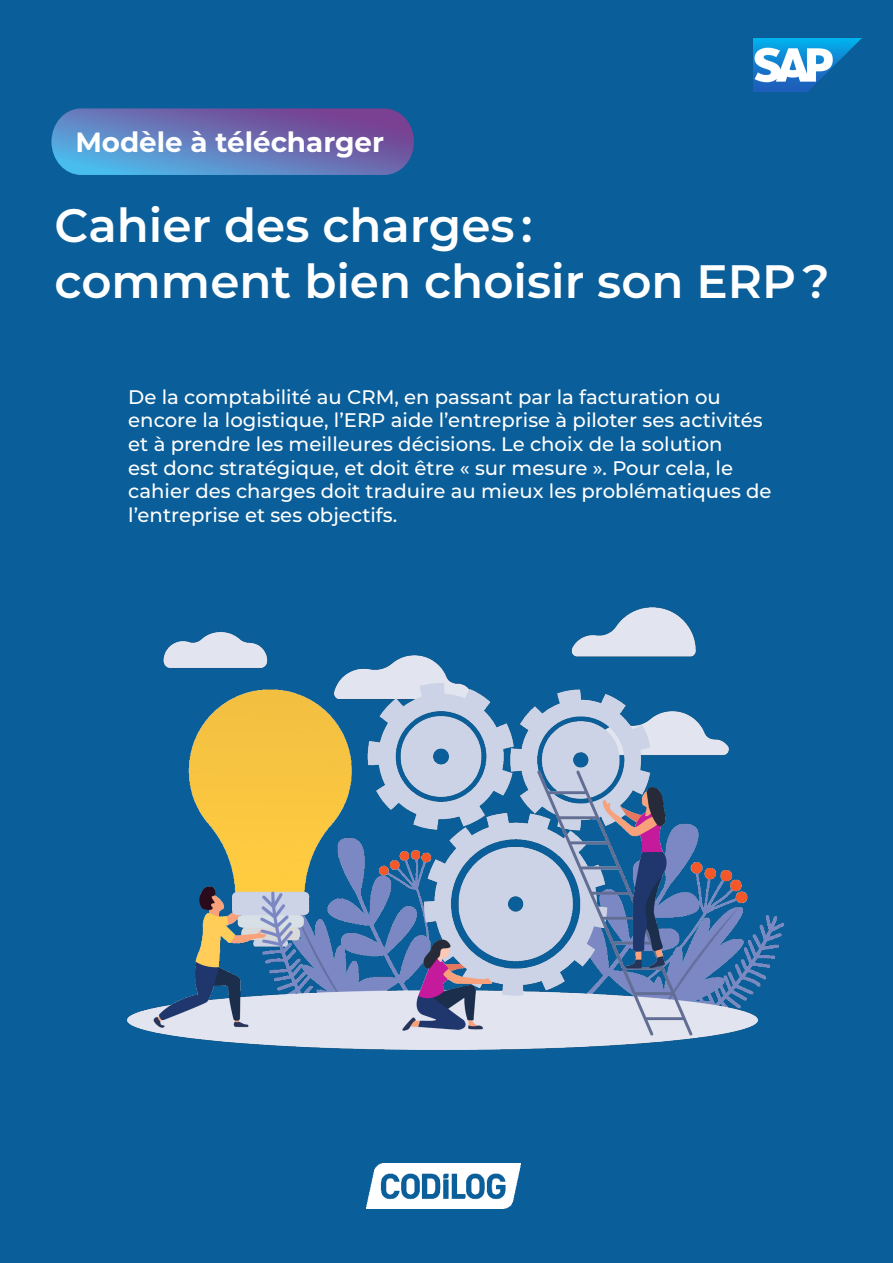
<style>
.page{position:relative;width:893px;height:1263px;background:#0a5e99}
.page>*{position:absolute;margin:0;border:0;box-sizing:border-box;transform-origin:0 0}
.t1{font:600 46.8px/56.1px "Montserrat";color:#fff}
.t2{font:700 27.75px "Montserrat";color:#fff}
.t3{font:500 19.65px/23.5px "Montserrat";color:#fff}
</style>
<div class="page">
<svg style="left:51px;top:108px;width:363px;height:67px;background:#6274b6"></svg>
<img style="left:127px;top:607px;width:658px;height:444px">
<img style="left:367px;top:1163px;width:154px;height:46px">
<img style="left:753px;top:38px;width:109px;height:54px">
<p class="t2" style="left:75px;top:122px;width:310px">Modèle à télécharger</p>
<p class="t1" style="left:55px;top:195px;width:777px">Cahier des charges :<br>comment bien choisir son ERP ?</p>
<p class="t3" style="left:128px;top:384px;width:645px">De la comptabilité au CRM, en passant par la facturation ou encore la logistique, l’ERP aide l’entreprise à piloter ses activités et à prendre les meilleures décisions. Le choix de la solution<br>est donc stratégique, et doit être « sur mesure ». Pour cela, le cahier des charges doit traduire au mieux les problématiques de l’entreprise et ses objectifs.</p>
</div>
